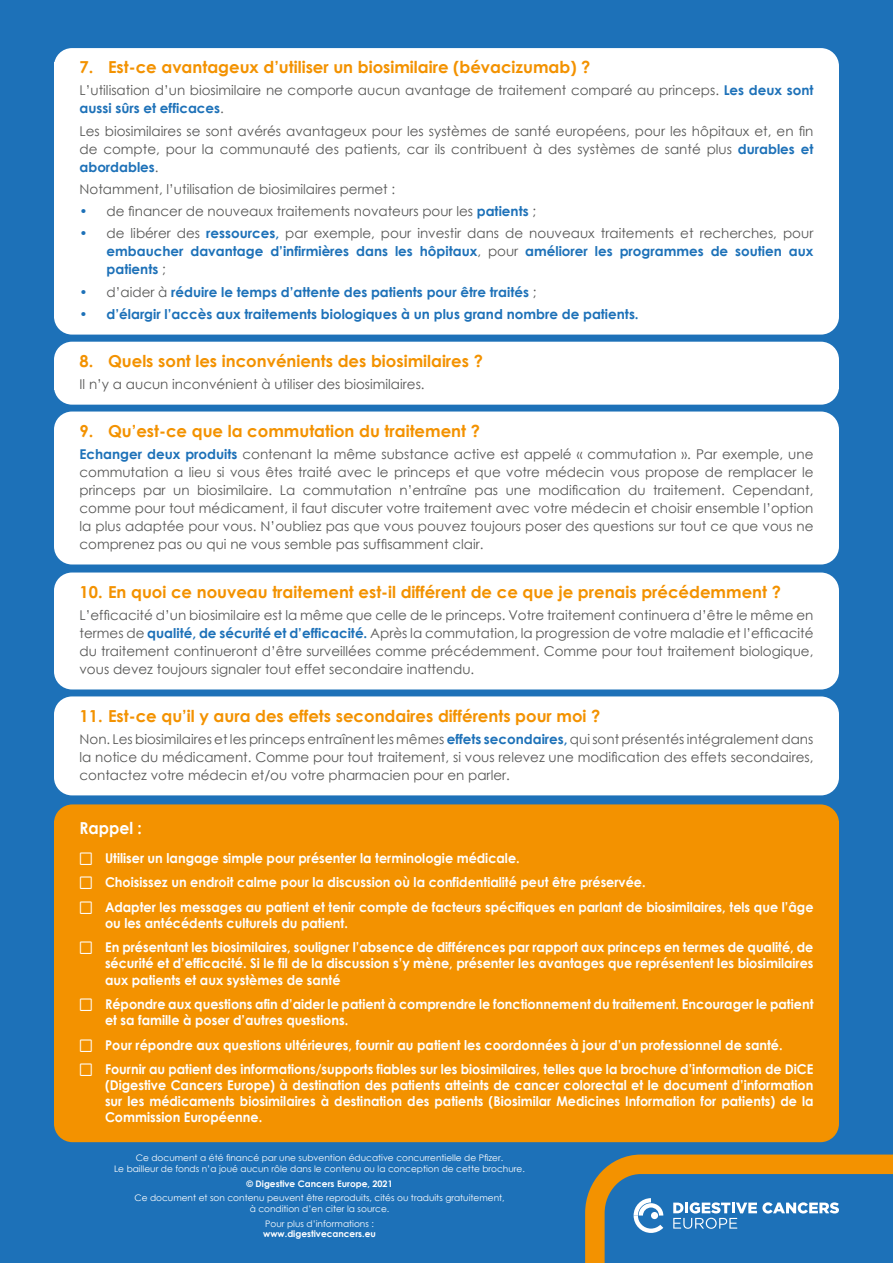
<style>
.page{position:relative;width:893px;height:1263px;background:#1d71b8}
.page>*{position:absolute;margin:0;border:0;box-sizing:border-box;transform-origin:0 0}
.t1{font:700 16.5px "Century Gothic";color:#f39200}
.t2{font:700 16.5px "Century Gothic";color:#fff;scale:.95 1}
.t3{font:13.5px/18px "Century Gothic";color:#575756;text-align:justify}
.t4{font:700 13.5px/24.6px "Century Gothic";color:#fff;scale:.95 1}
.t5{font:700 13.5px/18px "Century Gothic";color:#1d71b8;text-align:justify}
.t6{font:9px/10.5px "Century Gothic";color:#fff;text-align:center}
.t7{font:700 9px "Century Gothic";color:#fff}
.s1{font-weight:700;color:#1d71b8}
.s2{color:#1d71b8}
.s3{font-weight:400}
.s4{font-weight:400;color:#575756}
</style>
<div class="page">
<svg style="left:585px;top:1154px;width:308px;height:109px"></svg>
<div style="left:54px;top:804px;width:785px;height:51px;background:#f39200;border-radius:19px"></div>
<div style="left:54px;top:840px;width:785px;height:42px;background:#f39200;border-radius:19px"></div>
<div style="left:54px;top:864px;width:785px;height:43px;background:#f39200;border-radius:19px"></div>
<div style="left:54px;top:889px;width:785px;height:59px;background:#f39200;border-radius:19px"></div>
<div style="left:54px;top:929px;width:785px;height:75px;background:#f39200;border-radius:19px"></div>
<div style="left:54px;top:986px;width:785px;height:59px;background:#f39200;border-radius:19px"></div>
<div style="left:54px;top:1027px;width:785px;height:42px;background:#f39200;border-radius:19px"></div>
<div style="left:54px;top:1051px;width:785px;height:91px;background:#f39200;border-radius:19px"></div>
<div style="left:54px;top:48px;width:785px;height:41px;background:#fff;border-radius:18px"></div>
<div style="left:54px;top:73px;width:785px;height:56px;background:#fff;border-radius:18px"></div>
<div style="left:54px;top:113px;width:785px;height:74px;background:#fff;border-radius:18px"></div>
<div style="left:54px;top:171px;width:785px;height:39px;background:#fff;border-radius:18px"></div>
<div style="left:54px;top:193px;width:785px;height:39px;background:#fff;border-radius:18px"></div>
<div style="left:54px;top:216px;width:785px;height:74px;background:#fff;border-radius:18px"></div>
<div style="left:54px;top:274px;width:785px;height:38px;background:#fff;border-radius:18px"></div>
<div style="left:54px;top:296px;width:785px;height:39px;background:#fff;border-radius:18px"></div>
<div style="left:54px;top:63px;width:13px;height:255px;background:#fff"></div>
<div style="left:826px;top:69px;width:13px;height:244px;background:#fff"></div>
<div style="left:54px;top:342px;width:785px;height:41px;background:#fff;border-radius:18px"></div>
<div style="left:54px;top:366px;width:785px;height:39px;background:#fff;border-radius:18px"></div>
<div style="left:54px;top:362px;width:9px;height:28px;background:#fff"></div>
<div style="left:829px;top:361px;width:10px;height:28px;background:#fff"></div>
<div style="left:54px;top:411px;width:785px;height:42px;background:#fff;border-radius:18px"></div>
<div style="left:54px;top:436px;width:785px;height:128px;background:#fff;border-radius:18px"></div>
<div style="left:54px;top:434px;width:9px;height:36px;background:#fff"></div>
<div style="left:829px;top:433px;width:10px;height:36px;background:#fff"></div>
<div style="left:54px;top:572px;width:785px;height:42px;background:#fff;border-radius:18px"></div>
<div style="left:54px;top:597px;width:785px;height:92px;background:#fff;border-radius:18px"></div>
<div style="left:54px;top:593px;width:9px;height:37px;background:#fff"></div>
<div style="left:829px;top:593px;width:10px;height:36px;background:#fff"></div>
<div style="left:54px;top:696px;width:785px;height:42px;background:#fff;border-radius:18px"></div>
<div style="left:54px;top:721px;width:785px;height:74px;background:#fff;border-radius:18px"></div>
<div style="left:54px;top:716px;width:9px;height:42px;background:#fff"></div>
<div style="left:829px;top:716px;width:10px;height:41px;background:#fff"></div>
<div style="left:827px;top:821px;width:12px;height:274px;background:#f39200"></div>
<div style="left:54px;top:821px;width:12px;height:271px;background:#f39200"></div>
<p class="t1" style="left:80px;top:60px;width:512px">7. Est-ce avantageux d’utiliser un biosimilaire (bévacizumab) ?</p>
<p class="t3" style="left:80px;top:83px;width:735px">L’utilisation d’un biosimilaire ne comporte aucun avantage de traitement comparé au princeps. <span class="s1">Les deux sont aussi sûrs et efficaces</span>.</p>
<p class="t3" style="left:80px;top:122px;width:735px">Les biosimilaires se sont avérés avantageux pour les systèmes de santé européens, pour les hôpitaux et, en fin de compte, pour la communauté des patients, car ils contribuent à des systèmes de santé plus <span class="s1">durables et abordables</span>.</p>
<p class="t3" style="left:80px;top:181px;width:317px">Notamment, l’utilisation de biosimilaires permet :</p>
<p class="t3" style="left:80px;top:202px;width:458px"><span class="s2">•</span> de financer de nouveaux traitements novateurs pour les <span class="s1">patients</span> ;</p>
<p class="t5" style="left:107px;top:225px;width:708px;text-indent:-27px"><span class="s3">•</span> <span class="s4">de libérer des</span> ressources, <span class="s4">par exemple, pour investir dans de nouveaux traitements et recherches, pour </span>embaucher davantage d’infirmières dans les hôpitaux<span class="s4">, pour</span> améliorer les programmes de soutien aux patients <span class="s4">;</span></p>
<p class="t5" style="left:80px;top:284px;width:458px"><span class="s3">•</span> <span class="s4">d’aider à</span> réduire le temps d’attente des patients pour être traités <span class="s4">;</span></p>
<p class="t5" style="left:80px;top:306px;width:561px">• d’élargir l’accès aux traitements biologiques à un plus grand nombre de patients.</p>
<p class="t1" style="left:80px;top:353px;width:405px">8. Quels sont les inconvénients des biosimilaires ?</p>
<p class="t3" style="left:80px;top:376px;width:347px">Il n’y a aucun inconvénient à utiliser des biosimilaires.</p>
<p class="t1" style="left:80px;top:423px;width:402px">9. Qu’est-ce que la commutation du traitement ?</p>
<p class="t3" style="left:80px;top:446px;width:735px"><span class="s1">Echanger deux produits</span> contenant la même substance active est appelé « commutation ». Par exemple, une commutation a lieu si vous êtes traité avec le princeps et que votre médecin vous propose de remplacer le princeps par un biosimilaire. La commutation n’entraîne pas une modification du traitement. Cependant, comme pour tout médicament, il faut discuter votre traitement avec votre médecin et choisir ensemble l’option la plus adaptée pour vous. N’oubliez pas que vous pouvez toujours poser des questions sur tout ce que vous ne comprenez pas ou qui ne vous semble pas suffisamment clair.</p>
<p class="t1" style="left:80px;top:584px;width:703px">10. En quoi ce nouveau traitement est-il différent de ce que je prenais précédemment ?</p>
<p class="t3" style="left:80px;top:606px;width:735px">L’efficacité d’un biosimilaire est la même que celle de le princeps. Votre traitement continuera d’être le même en termes de <span class="s1">qualité, de sécurité et d’efficacité.</span> Après la commutation, la progression de votre maladie et l’efficacité du traitement continueront d’être surveillées comme précédemment. Comme pour tout traitement biologique, vous devez toujours signaler tout effet secondaire inattendu.</p>
<p class="t1" style="left:80px;top:708px;width:522px">11. Est-ce qu’il y aura des effets secondaires différents pour moi ?</p>
<p class="t3" style="left:80px;top:731px;width:735px">Non. Les biosimilaires et les princeps entraînent les mêmes <span class="s1">effets secondaires,</span> qui sont présentés intégralement dans la notice du médicament. Comme pour tout traitement, si vous relevez une modification des effets secondaires, contactez votre médecin et/ou votre pharmacien pour en parler.</p>
<p class="t2" style="left:80px;top:820px;width:67px">Rappel :</p>
<p class="t4" style="left:105px;top:846px;width:747px">Utiliser un langage simple pour présenter la terminologie médicale.<br>Choisissez un endroit calme pour la discussion où la confidentialité peut être préservée.<br>Adapter les messages au patient et tenir compte de facteurs spécifiques en parlant de biosimilaires, tels que l’âge</p>
<p class="t4" style="left:105px;top:911px;width:747px">ou les antécédents culturels du patient.<br>En présentant les biosimilaires, souligner l’absence de différences par rapport aux princeps en termes de qualité, de</p>
<p class="t4" style="left:105px;top:956px;width:747px;line-height:16px">sécurité et d’efficacité. Si le fil de la discussion s’y mène, présenter les avantages que représentent les biosimilaires aux patients et aux systèmes de santé</p>
<p class="t4" style="left:105px;top:997px;width:747px;line-height:16px">Répondre aux questions afin d’aider le patient à comprendre le fonctionnement du traitement. Encourager le patient et sa famille à poser d’autres questions.</p>
<p class="t4" style="left:105px;top:1033px;width:747px">Pour répondre aux questions ultérieures, fournir au patient les coordonnées à jour d’un professionnel de santé.<br>Fournir au patient des informations/supports fiables sur les biosimilaires, telles que la brochure d’information de DiCE</p>
<p class="t4" style="left:105px;top:1078px;width:747px;line-height:16px;text-align:justify">(Digestive Cancers Europe) à destination des patients atteints de cancer colorectal et le document d’information sur les médicaments biosimilaires à destination des patients (Biosimilar Medicines Information for patients) de la Commission Européenne.</p>
<p class="t6" style="left:114px;top:1153px;width:412px">Ce document a été financé par une subvention éducative concurrentielle de Pfizer.<br>Le bailleur de fonds n’a joué aucun rôle dans le contenu ou la conception de cette brochure.</p>
<p class="t7" style="left:246px;top:1179px;width:148px">© Digestive Cancers Europe, 2021</p>
<p class="t6" style="left:134px;top:1193px;width:372px">Ce document et son contenu peuvent être reproduits, cités ou traduits gratuitement, à condition d’en citer la source.</p>
<p class="t6" style="left:265px;top:1219px;width:110px">Pour plus d’informations :</p>
<p class="t7" style="left:263px;top:1230px;width:114px">www.digestivecancers.eu</p>
</div>
